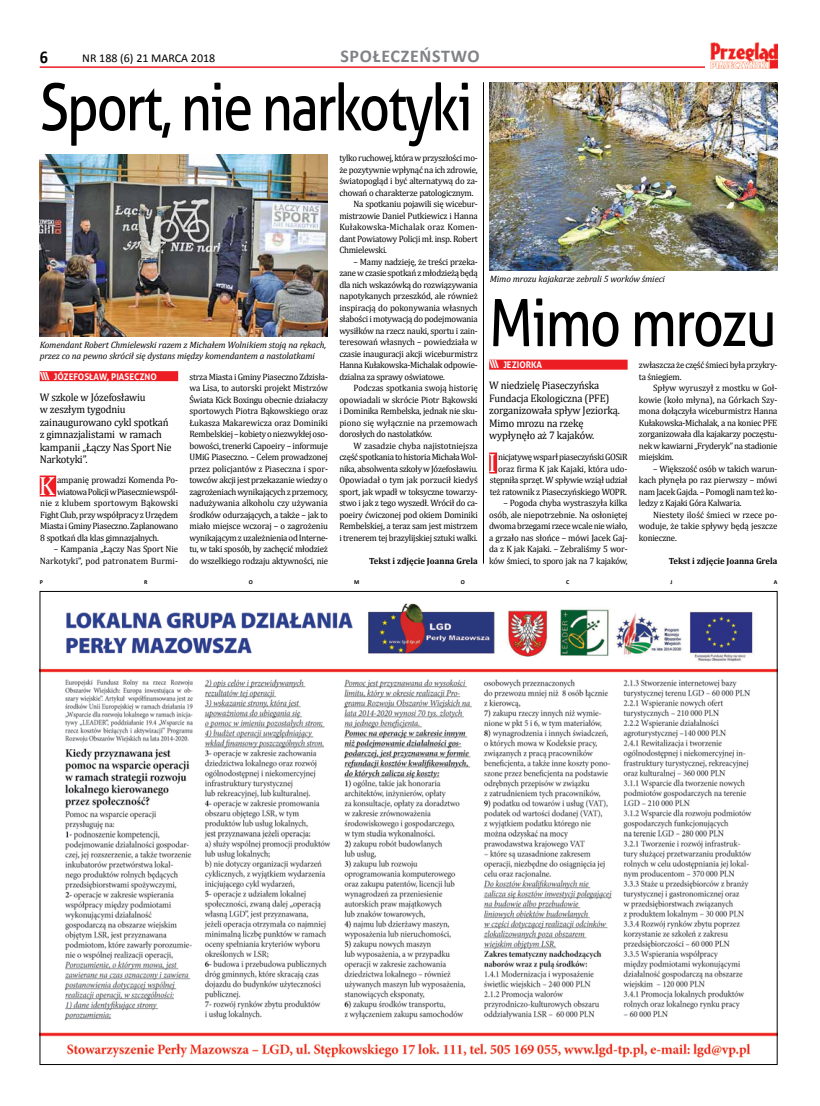
<style>
.page{position:relative;width:820px;height:1106px;background:#fff}
.page>*{position:absolute;margin:0;border:0;box-sizing:border-box;transform-origin:0 0}
.t1{font:65px "Aller";letter-spacing:-.04em;color:#000;scale:.83 1}
.t2{font:26.5px "Cambria";color:#fff;scale:.96 1}
.t3{font:700 18px "Calibri";letter-spacing:.04em;color:#808285}
.t4{font:700 18px "Calibri";color:#000;scale:.9 1}
.t5{font:12px "Calibri";color:#000}
.t6{font:11px/12.5px "Cambria";letter-spacing:-.015em;color:#000;scale:.95 1}
.t7{font:9.2px/11.5px "Cambria";letter-spacing:-.025em;color:#000;text-align:justify;scale:.96 1}
.t8{font:italic 9.2px/11px "Cambria";letter-spacing:-.01em;color:#000}
.t9{font:9.2px "Cambria";letter-spacing:.015em;color:#000;scale:.96 1}
.t10{font:9.2px/11.5px "Cambria";letter-spacing:-.005em;color:#000;text-align:right;scale:.96 1}
.t11{font:700 9.2px "Aller";color:#fff;scale:.96 1}
.t12{font:700 9px "Cambria";color:#000;scale:.96 1}
.t13{font:700 6px "Calibri";color:#000}
.s1{font-size:11px}
</style>
<div class="page">
<hr style="left:40px;top:66px;width:737px;height:2px;background:#ed1d24">
<div style="left:705px;top:42px;width:72px;height:26px;background:#fff"></div>
<img style="left:710px;top:42px;width:67px;height:26px">
<div style="left:40px;top:371px;width:138px;height:10px;background:#ed1d24"></div>
<div style="left:40px;top:475px;width:16px;height:21px;background:#ed1d24"></div>
<img style="left:40px;top:154px;width:288px;height:183px">
<div style="left:489px;top:359px;width:138px;height:10px;background:#ed1d24"></div>
<div style="left:489px;top:452px;width:8px;height:21px;background:#ed1d24"></div>
<img style="left:489px;top:82px;width:288px;height:189px">
<img style="left:42px;top:603px;width:733px;height:455px">
<hr style="left:483px;top:82px;width:1px;height:481px;background:#000">
<h3 class="t4" style="left:40px;top:45px;width:11px">6</h3>
<h3 class="t5" style="left:82px;top:51px;width:134px">NR 188 (6) 21 MARCA 2018</h3>
<h3 class="t3" style="left:340px;top:45px;width:141px">SPOŁECZEŃSTWO</h3>
<h1 class="t1" style="left:40px;top:68px;width:523px">Sport, nie narkotyki</h1>
<p class="t8" style="left:40px;top:339px;width:288px">Komendant Robert Chmielewski razem z Michałem Wolnikiem stoją na rękach, przez co na pewno skrócił się dystans między komendantem a nastolatkami</p>
<p class="t11" style="left:40px;top:371px;width:124px"><span class="s1">\\\</span> JÓZEFOSŁAW, PIASECZNO</p>
<p class="t6" style="left:40px;top:390px;width:140px">W szkole w Józefosławiu<br>w zeszłym tygodniu zainaugurowano cykl spotkań z gimnazjalistami w ramach kampanii „Łączy Nas Sport Nie<br>Narkotyki”.</p>
<h2 class="t2" style="left:39px;top:470px;width:18px">K</h2>
<p class="t7" style="left:57px;top:474px;width:127px">ampanię prowadzi Komenda Po-</p>
<p class="t7" style="left:57px;top:486px;width:127px">wiatowa Policji w Piasecznie wspól-</p>
<p class="t9" style="left:40px;top:497px;width:145px">nie z klubem sportowym Bąkowski</p>
<p class="t7" style="left:40px;top:509px;width:145px">Fight Club, przy współpracy z Urzędem</p>
<p class="t7" style="left:40px;top:520px;width:145px">Miasta i Gminy Piaseczno. Zaplanowano</p>
<p class="t7" style="left:40px;top:532px;width:125px">8 spotkań dla klas gimnazjalnych.</p>
<p class="t10" style="left:40px;top:543px;width:146px">– Kampania „Łączy Nas Sport Nie<br>Narkotyki”, pod patronatem Burmi-</p>
<p class="t7" style="left:189px;top:371px;width:146px">strza Miasta i Gminy Piaseczno Zdzisła&shy;wa Lisa, to autorski projekt Mistrzów Świata Kick Boxingu obecnie działaczy sportowych Piotra Bąkowskiego oraz Łukasza Makarewicza oraz Dominiki Rembelskiej – kobiety o niezwykłej oso&shy;bowości, trenerki Capoeiry – informuje UMiG Piaseczno. – Celem prowadzonej przez policjantów z Piaseczna i spor&shy;towców akcji jest przekazanie wiedzy o zagrożeniach wynikających z przemocy, nadużywania alkoholu czy używania środków odurzających, a także – jak to miało miejsce wczoraj – o zagrożeniu wynikającym z uzależnienia od Interne&shy;tu, w taki sposób, by zachęcić młodzież do wszelkiego rodzaju aktywności, nie</p>
<p class="t7" style="left:339px;top:152px;width:146px">tylko ruchowej, która w przyszłości mo-</p>
<p class="t7" style="left:339px;top:164px;width:146px">że pozytywnie wpłynąć na ich zdrowie,</p>
<p class="t7" style="left:339px;top:175px;width:146px">światopogląd i być alternatywą do za-</p>
<p class="t7" style="left:339px;top:187px;width:141px">chowań o charakterze patologicznym.</p>
<p class="t7" style="left:353px;top:198px;width:131px">Na spotkaniu pojawili się wicebur-</p>
<p class="t7" style="left:339px;top:210px;width:146px">mistrzowie Daniel Putkiewicz i Hanna</p>
<p class="t9" style="left:339px;top:221px;width:146px">Kułakowska-Michalak oraz Komen-</p>
<p class="t7" style="left:339px;top:233px;width:146px">dant Powiatowy Policji mł. insp. Robert</p>
<p class="t7" style="left:339px;top:244px;width:51px">Chmielewski.</p>
<p class="t7" style="left:339px;top:256px;width:146px;text-indent:14px">– Mamy nadzieję, że treści przeka&shy;zane w czasie spotkań z młodzieżą będą dla nich wskazówką do rozwiązywania napotykanych przeszkód, ale również inspiracją do pokonywania własnych słabości i motywacją do podejmowania wysiłków na rzecz nauki, sportu i zain&shy;teresowań własnych – powiedziała w czasie inauguracji akcji wiceburmistrz Hanna Kułakowska-Michalak odpowie&shy;dzialna za sprawy oświatowe.</p>
<p class="t7" style="left:339px;top:382px;width:146px;text-indent:14px">Podczas spotkania swoją historię opowiadali w skrócie Piotr Bąkowski i Dominika Rembelska, jednak nie sku&shy;piono się wyłącznie na przemowach dorosłych do nastolatków.</p>
<p class="t7" style="left:339px;top:440px;width:146px;text-indent:14px">W zasadzie chyba najistotniejsza część spotkania to historia Michała Wol&shy;nika, absolwenta szkoły w Józefosławiu.<br>Opowiadał o tym jak porzucił kiedyś sport, jak wpadł w toksyczne towarzy&shy;stwo i jak z tego wyszedł. Wrócił do ca&shy;poeiry ćwiczonej pod okiem Dominiki Rembelskiej, a teraz sam jest mistrzem i trenerem tej brazylijskiej sztuki walki.</p>
<p class="t12" style="left:369px;top:554px;width:115px">Tekst i zdjęcie Joanna Grela</p>
<p class="t8" style="left:489px;top:273px;width:176px">Mimo mrozu kajakarze zebrali 5 worków śmieci</p>
<h1 class="t1" style="left:489px;top:283px;width:348px">Mimo mrozu</h1>
<p class="t11" style="left:489px;top:359px;width:57px"><span class="s1">\\\</span> JEZIORKA</p>
<p class="t6" style="left:489px;top:379px;width:139px">W niedzielę Piaseczyńska<br>Fundacja Ekologiczna (PFE) zorganizowała spływ Jeziorką.<br>Mimo mrozu na rzekę wypłynęło aż 7 kajaków.</p>
<h2 class="t2" style="left:488px;top:447px;width:10px">I</h2>
<p class="t7" style="left:489px;top:451px;width:145px;text-align:right">nicjatywę wsparł piaseczyński GOSiR oraz firma K jak Kajaki, która udo&shy;stępniła sprzęt. W spływie wziął udział też ratownik z Piaseczyńskiego WOPR.</p>
<p class="t7" style="left:489px;top:497px;width:146px;text-indent:14px">– Pogoda chyba wystraszyła kilka osób, ale niepotrzebnie. Na osłoniętej dwoma brzegami rzece wcale nie wiało, a grzało nas słońce – mówi Jacek Gaj&shy;da z K jak Kajaki. – Zebraliśmy 5 wor&shy;ków śmieci, to sporo jak na 7 kajaków,</p>
<p class="t7" style="left:638px;top:359px;width:146px">zwłaszcza że część śmieci była przykry&shy;ta śniegiem.</p>
<p class="t7" style="left:638px;top:382px;width:146px;text-indent:14px">Spływ wyruszył z mostku w Goł&shy;kowie (koło młyna), na Górkach Szy&shy;mona dołączyła wiceburmistrz Hanna Kułakowska-Michalak, a na koniec PFE zorganizowała dla kajakarzy poczęstu&shy;nek w kawiarni „Fryderyk” na stadionie miejskim.</p>
<p class="t7" style="left:638px;top:463px;width:146px;text-indent:14px">– Większość osób w takich warun&shy;kach płynęła po raz pierwszy – mówi nam Jacek Gajda. – Pomogli nam też ko&shy;ledzy z Kajaki Góra Kalwaria.</p>
<p class="t7" style="left:638px;top:509px;width:146px;text-indent:14px">Niestety ilość śmieci w rzece po&shy;woduje, że takie spływy będą jeszcze konieczne.</p>
<p class="t12" style="left:668px;top:554px;width:115px">Tekst i zdjęcie Joanna Grela</p>
<p class="t13" style="left:40px;top:578px;width:5px">P</p>
<p class="t13" style="left:144px;top:578px;width:5px">R</p>
<p class="t13" style="left:249px;top:578px;width:6px">O</p>
<p class="t13" style="left:354px;top:578px;width:7px">M</p>
<p class="t13" style="left:460px;top:578px;width:6px">O</p>
<p class="t13" style="left:566px;top:578px;width:5px">C</p>
<p class="t13" style="left:670px;top:578px;width:3px">J</p>
<p class="t13" style="left:773px;top:578px;width:5px">A</p>
</div>
